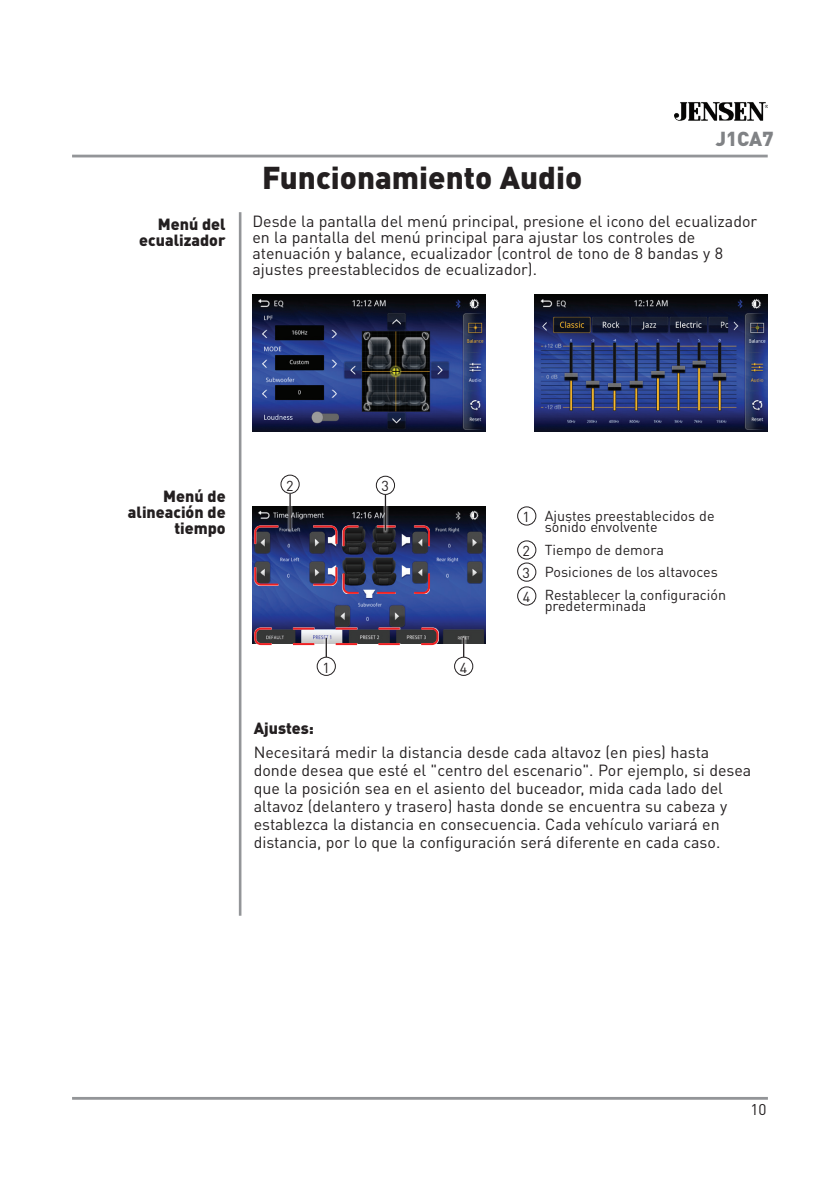
<style>
.page{position:relative;width:840px;height:1191px;background:#fff}
.page>*{position:absolute;margin:0;border:0;box-sizing:border-box;transform-origin:0 0}
.t1{font:900 31.2px "DIN Pro";color:#231f20}
.t2{font:900 20px "DIN Pro";color:#808285}
.t3{font:16px/18px "DIN Pro";color:#231f20}
.t4{font:900 16px/16px "DIN Pro";color:#231f20;text-align:right}
.t5{font:15.4px "DIN Pro";color:#231f20}
.t6{font:14.4px/22.4px "DIN Pro";color:#231f20}
</style>
<div class="page">
<img style="left:674px;top:102px;width:92px;height:19px">
<hr style="left:72px;top:155px;width:695px;height:2px;background:#939598">
<hr style="left:72px;top:1097px;width:695px;height:2px;background:#939598">
<hr style="left:239px;top:212px;width:2px;height:703px;background:#939598">
<img style="left:252px;top:295px;width:233px;height:136px">
<img style="left:534px;top:295px;width:233px;height:136px">
<img style="left:252px;top:506px;width:233px;height:137px">
<svg style="left:253px;top:524px;width:178px;height:71px;background:#3c3f68"></svg>
<svg style="left:253px;top:626px;width:186px;height:20px;background:#735d68"></svg>
<svg style="left:517px;top:508px;width:19px;height:17px"></svg>
<div style="left:517px;top:507px;width:18px;height:18px;background:#fff;border-radius:50%"></div>
<div style="left:517px;top:506px;width:19px;height:19px;border:1px solid #231f20;border-radius:50%"></div>
<svg style="left:517px;top:542px;width:19px;height:17px"></svg>
<div style="left:517px;top:541px;width:18px;height:18px;background:#fff;border-radius:50%"></div>
<div style="left:517px;top:540px;width:19px;height:19px;border:1px solid #231f20;border-radius:50%"></div>
<svg style="left:517px;top:564px;width:19px;height:17px"></svg>
<div style="left:517px;top:563px;width:18px;height:18px;background:#fff;border-radius:50%"></div>
<div style="left:517px;top:562px;width:19px;height:19px;border:1px solid #231f20;border-radius:50%"></div>
<svg style="left:517px;top:588px;width:19px;height:17px"></svg>
<div style="left:517px;top:587px;width:18px;height:18px;background:#fff;border-radius:50%"></div>
<div style="left:517px;top:586px;width:19px;height:19px;border:1px solid #231f20;border-radius:50%"></div>
<svg style="left:323px;top:635px;width:6px;height:22px"></svg>
<hr style="left:325px;top:638px;width:2px;height:22px;background:#231f20">
<svg style="left:318px;top:657px;width:17px;height:19px"></svg>
<div style="left:317px;top:657px;width:18px;height:18px;background:#fff;border-radius:50%"></div>
<div style="left:316px;top:657px;width:19px;height:18px;border:1px solid #231f20;border-radius:50%"></div>
<svg style="left:460px;top:635px;width:6px;height:22px"></svg>
<svg style="left:463px;top:638px;width:1px;height:19px"></svg>
<svg style="left:454px;top:657px;width:19px;height:19px"></svg>
<div style="left:454px;top:657px;width:18px;height:18px;background:#fff;border-radius:50%"></div>
<div style="left:454px;top:657px;width:19px;height:18px;border:1px solid #231f20;border-radius:50%"></div>
<svg style="left:287px;top:494px;width:6px;height:38px"></svg>
<hr style="left:289px;top:487px;width:1px;height:42px;background:#231f20">
<svg style="left:282px;top:475px;width:17px;height:19px"></svg>
<div style="left:281px;top:475px;width:18px;height:18px;background:#fff;border-radius:50%"></div>
<div style="left:280px;top:475px;width:19px;height:18px;border:1px solid #231f20;border-radius:50%"></div>
<svg style="left:382px;top:495px;width:6px;height:38px"></svg>
<hr style="left:384px;top:488px;width:2px;height:42px;background:#231f20">
<svg style="left:376px;top:476px;width:18px;height:19px"></svg>
<div style="left:376px;top:476px;width:18px;height:18px;background:#fff;border-radius:50%"></div>
<div style="left:376px;top:476px;width:18px;height:19px;border:1px solid #231f20;border-radius:50%"></div>
<p class="t4" style="left:139px;top:216px;width:88px">Menú del ecualizador</p>
<h1 class="t1" style="left:262px;top:157px;width:321px">Funcionamiento Audio</h1>
<p class="t2" style="left:715px;top:126px;width:59px">J1CA7</p>
<p class="t3" style="left:252px;top:213px;width:506px;line-height:16px">Desde la pantalla del menú principal, presione el icono del ecualizador en la pantalla del menú principal para ajustar los controles de atenuación y balance, ecualizador (control de tono de 8 bandas y 8 ajustes preestablecidos de ecualizador).</p>
<p class="t4" style="left:128px;top:488px;width:99px">Menú de alineación de tiempo</p>
<p class="t6" style="left:286px;top:473px;width:9px">2</p>
<p class="t6" style="left:381px;top:474px;width:9px">3</p>
<p class="t6" style="left:322px;top:655px;width:9px">1</p>
<p class="t6" style="left:459px;top:655px;width:9px">4</p>
<p class="t6" style="left:522px;top:505px;width:9px">1</p>
<p class="t6" style="left:522px;top:539px;width:9px">2<br>3</p>
<p class="t6" style="left:522px;top:585px;width:9px">4</p>
<p class="t6" style="left:544px;top:510px;width:171px;line-height:11.2px">Ajustes preestablecidos de sonido envolvente</p>
<p class="t6" style="left:544px;top:538px;width:183px">Tiempo de demora<br>Posiciones de los altavoces<br>Restablecer la configuración</p>
<p class="t6" style="left:544px;top:594px;width:103px">predeterminada</p>
<p class="t4" style="left:253px;top:719px;width:62px">Ajustes:</p>
<p class="t3" style="left:253px;top:742px;width:499px">Necesitará medir la distancia desde cada altavoz (en pies) hasta donde desea que esté el "centro del escenario". Por ejemplo, si desea que la posición sea en el asiento del buceador, mida cada lado del altavoz (delantero y trasero) hasta donde se encuentra su cabeza y establezca la distancia en consecuencia. Cada vehículo variará en distancia, por lo que la configuración será diferente en cada caso.</p>
<p class="t5" style="left:750px;top:1098px;width:18px">10</p>
</div>
